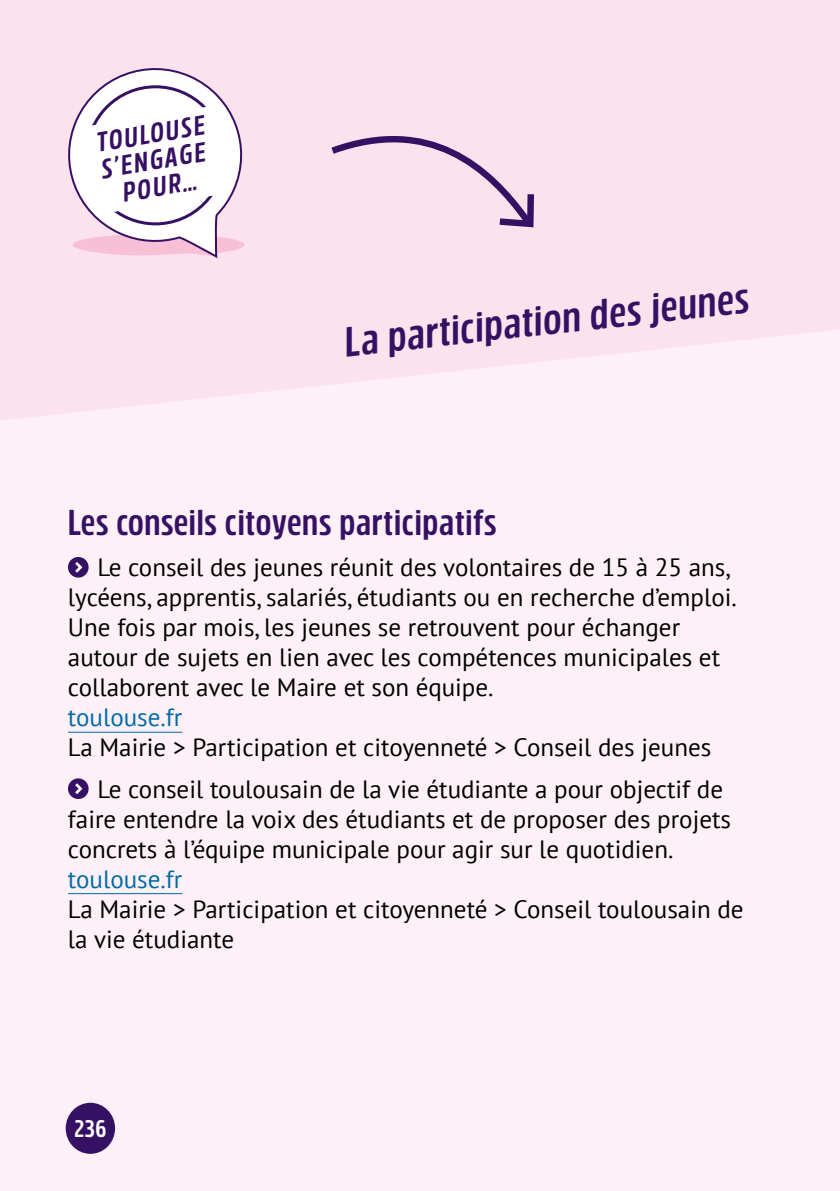
<style>
.page{position:relative;width:840px;height:1191px;background:#fff}
.page>*{position:absolute;margin:0;border:0;box-sizing:border-box;transform-origin:0 0}
.t1{font:700 42px "Rockeby Cd";color:#361163}
.t2{font:700 36px "Rockeby Cd";letter-spacing:.02em;color:#361163}
.t3{font:italic 700 27.2px/26.6px "Rockeby Cd";color:#361163;text-align:center}
.t4{font:25px/30px "PT Sans";color:#000}
.t5{font:25px "PT Sans";color:#006ba7}
.t6{font:700 24px "Rockeby Cd";color:#fff}
</style>
<div class="page">
<div style="left:0;top:420px;width:839px;height:771px;background:#fdf0f6"></div>
<svg style="left:0;top:0;width:839px;height:420px;background:#fce3ee"></svg>
<hr style="left:68px;top:731px;width:114px;height:1px;background:#006ba7">
<hr style="left:68px;top:893px;width:114px;height:1px;background:#006ba7">
<div style="left:68px;top:557px;width:21px;height:20px;background:#361163;border-radius:50%"></div>
<svg style="left:75px;top:562px;width:7px;height:10px"></svg>
<div style="left:68px;top:778px;width:21px;height:21px;background:#361163;border-radius:50%"></div>
<svg style="left:75px;top:783px;width:7px;height:11px"></svg>
<svg style="left:57px;top:57px;width:199px;height:199px"></svg>
<svg style="left:324px;top:116px;width:213px;height:115px;background:#edd2e2"></svg>
<div style="left:66px;top:1102px;width:49px;height:51px;background:#361163;border-radius:50%"></div>
<p class="t3" style="left:94px;top:133px;width:111px;rotate:-10deg">TOULOUSE<br>S’ENGAGE<br>POUR…</p>
<h1 class="t1" style="left:340px;top:317px;width:408px;rotate:-6deg">La participation des jeunes</h1>
<h2 class="t2" style="left:68px;top:501px;width:430px">Les conseils citoyens participatifs</h2>
<p class="t4" style="left:68px;top:552px;width:670px;text-indent:29px">Le conseil des jeunes réunit des volontaires de 15 à 25 ans, lycéens, apprentis, salariés, étudiants ou en recherche d’emploi.<br>Une fois par mois, les jeunes se retrouvent pour échanger autour de sujets en lien avec les compétences municipales et collaborent avec le Maire et son équipe.</p>
<p class="t5" style="left:68px;top:701px;width:116px">toulouse.fr</p>
<p class="t4" style="left:97px;top:726px;width:627px;line-height:41.4px;text-indent:-29px">La Mairie &gt; Participation et citoyenneté &gt; Conseil des jeunes<br>Le conseil toulousain de la vie étudiante a pour objectif de</p>
<p class="t4" style="left:68px;top:803px;width:664px">faire entendre la voix des étudiants et de proposer des projets concrets à l’équipe municipale pour agir sur le quotidien.</p>
<p class="t5" style="left:68px;top:862px;width:116px">toulouse.fr</p>
<p class="t4" style="left:68px;top:893px;width:676px">La Mairie &gt; Participation et citoyenneté &gt; Conseil toulousain de la vie étudiante</p>
<p class="t6" style="left:74px;top:1114px;width:33px">236</p>
</div>
